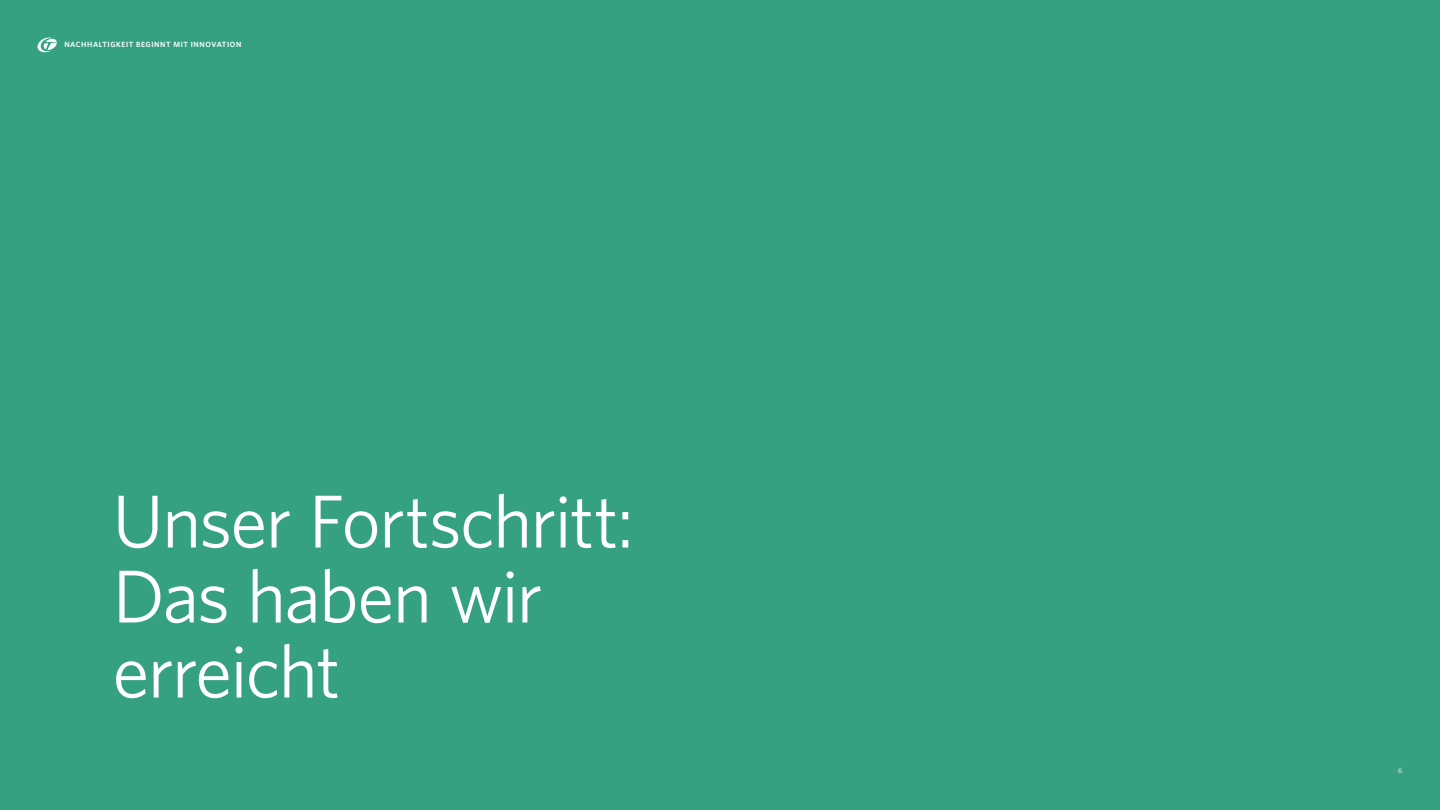
<style>
.page{position:relative;width:1440px;height:810px;background:#35a181}
.page>*{position:absolute;margin:0;border:0;box-sizing:border-box;transform-origin:0 0}
.t1{font:75px/75px "Whitney";letter-spacing:-.025em;color:#fff}
.t2{font:600 7.5px "Whitney";letter-spacing:.085em;color:#fff}
.t3{font:7.5px "Whitney";color:#fff}
</style>
<div class="page">
<svg style="left:37px;top:37px;width:20px;height:16px"></svg>
<p class="t2" style="left:64px;top:40px;width:178px">NACHHALTIGKEIT BEGINNT MIT INNOVATION</p>
<p class="t1" style="left:112px;top:482px;width:523px">Unser Fortschritt:<br>Das haben wir erreicht</p>
<p class="t3" style="left:1398px;top:765px;width:6px">6</p>
</div>
